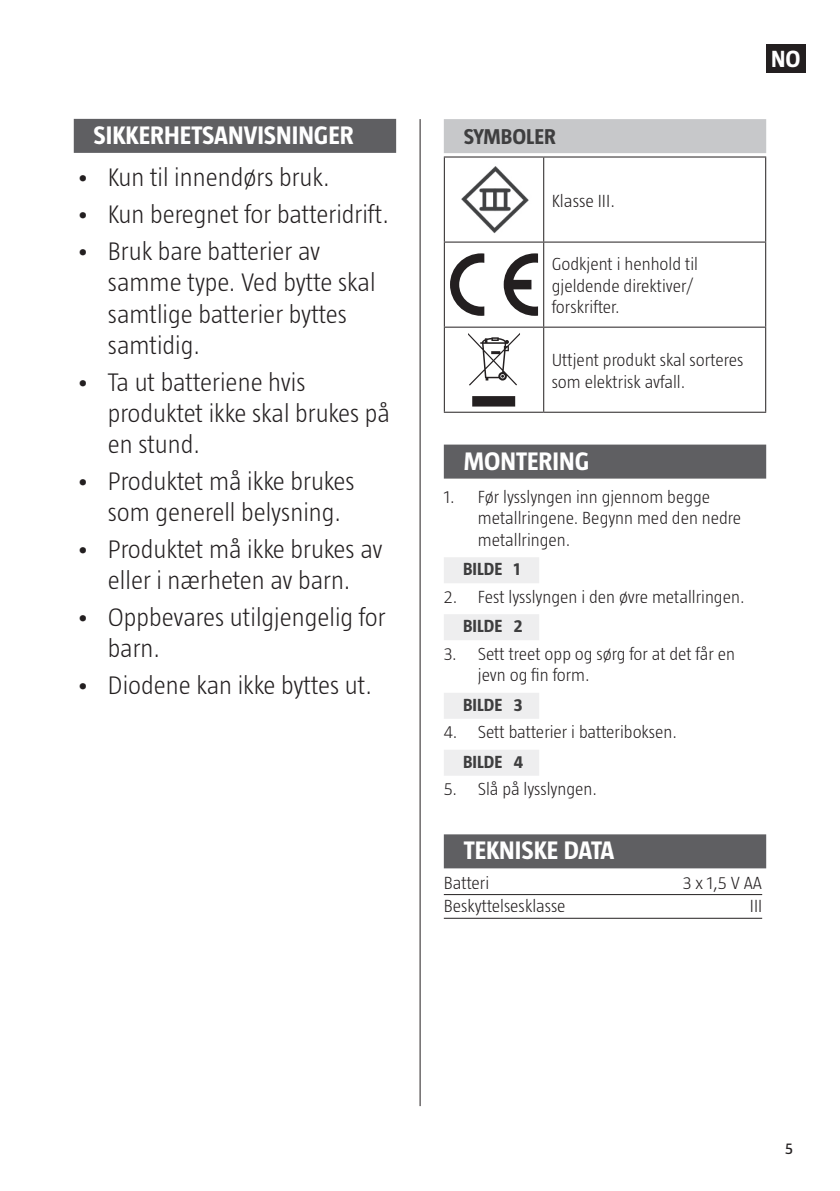
<style>
.page{position:relative;width:840px;height:1191px;background:#fff}
.page>*{position:absolute;margin:0;border:0;box-sizing:border-box;transform-origin:0 0}
.t1{font:300 26px/31.2px "Taz";color:#231f20}
.t2{font:700 26px "Taz";color:#fff}
.t3{font:700 24px "Taz";color:#fff}
.t4{font:700 22px "Taz";color:#3e3e3f}
.t5{font:300 18px/21.6px "Taz";color:#231f20}
.t6{font:700 18px "Taz";color:#3e3e3f}
.t7{font:16px "Taz";color:#231f20}
</style>
<div class="page">
<div style="left:765px;top:44px;width:39px;height:28px;background:#231f20"></div>
<hr style="left:419px;top:119px;width:1px;height:987px;background:#231f20">
<div style="left:443px;top:119px;width:322px;height:34px;background:#c7c8ca"></div>
<div style="left:443px;top:444px;width:322px;height:34px;background:#5f5f62"></div>
<div style="left:443px;top:557px;width:96px;height:26px;background:#eeeeef"></div>
<div style="left:443px;top:614px;width:96px;height:26px;background:#eeeeef"></div>
<div style="left:443px;top:693px;width:96px;height:26px;background:#eeeeef"></div>
<div style="left:443px;top:749px;width:96px;height:26px;background:#eeeeef"></div>
<div style="left:443px;top:834px;width:322px;height:34px;background:#5f5f62"></div>
<hr style="left:443px;top:894px;width:318px;height:1px;background:#231f20">
<hr style="left:443px;top:918px;width:318px;height:1px;background:#231f20">
<hr style="left:443px;top:156px;width:100px;height:1px;background:#231f20">
<hr style="left:543px;top:156px;width:222px;height:1px;background:#231f20">
<hr style="left:443px;top:157px;width:1px;height:84px;background:#231f20">
<hr style="left:543px;top:157px;width:1px;height:84px;background:#231f20">
<hr style="left:764px;top:157px;width:1px;height:84px;background:#231f20">
<hr style="left:443px;top:241px;width:100px;height:1px;background:#231f20">
<hr style="left:443px;top:242px;width:1px;height:85px;background:#231f20">
<hr style="left:543px;top:241px;width:222px;height:1px;background:#231f20">
<hr style="left:543px;top:242px;width:1px;height:85px;background:#231f20">
<hr style="left:764px;top:242px;width:1px;height:85px;background:#231f20">
<hr style="left:443px;top:327px;width:100px;height:1px;background:#231f20">
<hr style="left:443px;top:328px;width:1px;height:84px;background:#231f20">
<hr style="left:543px;top:327px;width:222px;height:1px;background:#231f20">
<hr style="left:543px;top:328px;width:1px;height:84px;background:#231f20">
<hr style="left:764px;top:328px;width:1px;height:84px;background:#231f20">
<hr style="left:443px;top:412px;width:100px;height:1px;background:#231f20">
<hr style="left:543px;top:412px;width:222px;height:1px;background:#231f20">
<img style="left:461px;top:166px;width:68px;height:68px">
<svg style="left:450px;top:253px;width:34px;height:63px"></svg>
<svg style="left:503px;top:253px;width:34px;height:63px"></svg>
<svg style="left:468px;top:333px;width:51px;height:73px"></svg>
<div style="left:74px;top:119px;width:322px;height:34px;background:#5f5f62"></div>
<h1 class="t2" style="left:94px;top:120px;width:261px">SIKKERHETSANVISNINGER</h1>
<h1 class="t1" style="left:76px;top:162px;width:255px">• Kun til innendørs bruk.</h1>
<h1 class="t1" style="left:76px;top:198px;width:314px">• Kun beregnet for batteridrift.</h1>
<h1 class="t1" style="left:108px;top:235px;width:269px;text-indent:-32px">• Bruk bare batterier av samme type. Ved bytte skal samtlige batterier byttes samtidig.</h1>
<h1 class="t1" style="left:108px;top:366px;width:283px;text-indent:-32px">• Ta ut batteriene hvis produktet ikke skal brukes på en stund.</h1>
<h1 class="t1" style="left:108px;top:465px;width:248px;text-indent:-32px">• Produktet må ikke brukes som generell belysning.</h1>
<h1 class="t1" style="left:76px;top:533px;width:308px;text-align:center">• Produktet må ikke brukes av eller i nærheten av barn.</h1>
<h1 class="t1" style="left:108px;top:601px;width:279px;text-indent:-32px">• Oppbevares utilgjengelig for barn.</h1>
<h1 class="t1" style="left:76px;top:669px;width:297px">• Diodene kan ikke byttes ut.</h1>
<p class="t4" style="left:463px;top:124px;width:94px">SYMBOLER</p>
<p class="t5" style="left:551px;top:190px;width:65px">Klasse III.</p>
<p class="t5" style="left:551px;top:253px;width:148px">Godkjent i henhold til gjeldende direktiver/ forskrifter.</p>
<p class="t5" style="left:551px;top:349px;width:193px">Uttjent produkt skal sorteres som elektrisk avfall.</p>
<h2 class="t3" style="left:770px;top:45px;width:31px">NO</h2>
<h1 class="t2" style="left:463px;top:446px;width:127px">MONTERING</h1>
<p class="t5" style="left:477px;top:485px;width:265px;text-indent:-34px">1. Før lysslyngen inn gjennom begge metallringene. Begynn med den nedre metallringen.</p>
<p class="t6" style="left:463px;top:559px;width:59px">BILDE 1</p>
<p class="t5" style="left:443px;top:585px;width:302px">2. Fest lysslyngen i den øvre metallringen.</p>
<p class="t6" style="left:463px;top:616px;width:61px">BILDE 2</p>
<p class="t5" style="left:477px;top:642px;width:259px;text-indent:-34px">3. Sett treet opp og sørg for at det får en jevn og fin form.</p>
<p class="t6" style="left:463px;top:694px;width:61px">BILDE 3</p>
<p class="t5" style="left:443px;top:721px;width:234px">4. Sett batterier i batteriboksen.</p>
<p class="t6" style="left:463px;top:751px;width:62px">BILDE 4</p>
<p class="t5" style="left:443px;top:778px;width:155px">5. Slå på lysslyngen.</p>
<h1 class="t2" style="left:463px;top:836px;width:152px">TEKNISKE DATA</h1>
<p class="t5" style="left:443px;top:871px;width:47px">Batteri</p>
<p class="t5" style="left:682px;top:871px;width:81px">3 x 1,5 V AA</p>
<p class="t5" style="left:443px;top:895px;width:123px">Beskyttelsesklasse</p>
<p class="t5" style="left:749px;top:895px;width:14px">III</p>
<p class="t7" style="left:784px;top:1139px;width:9px">5</p>
</div>
